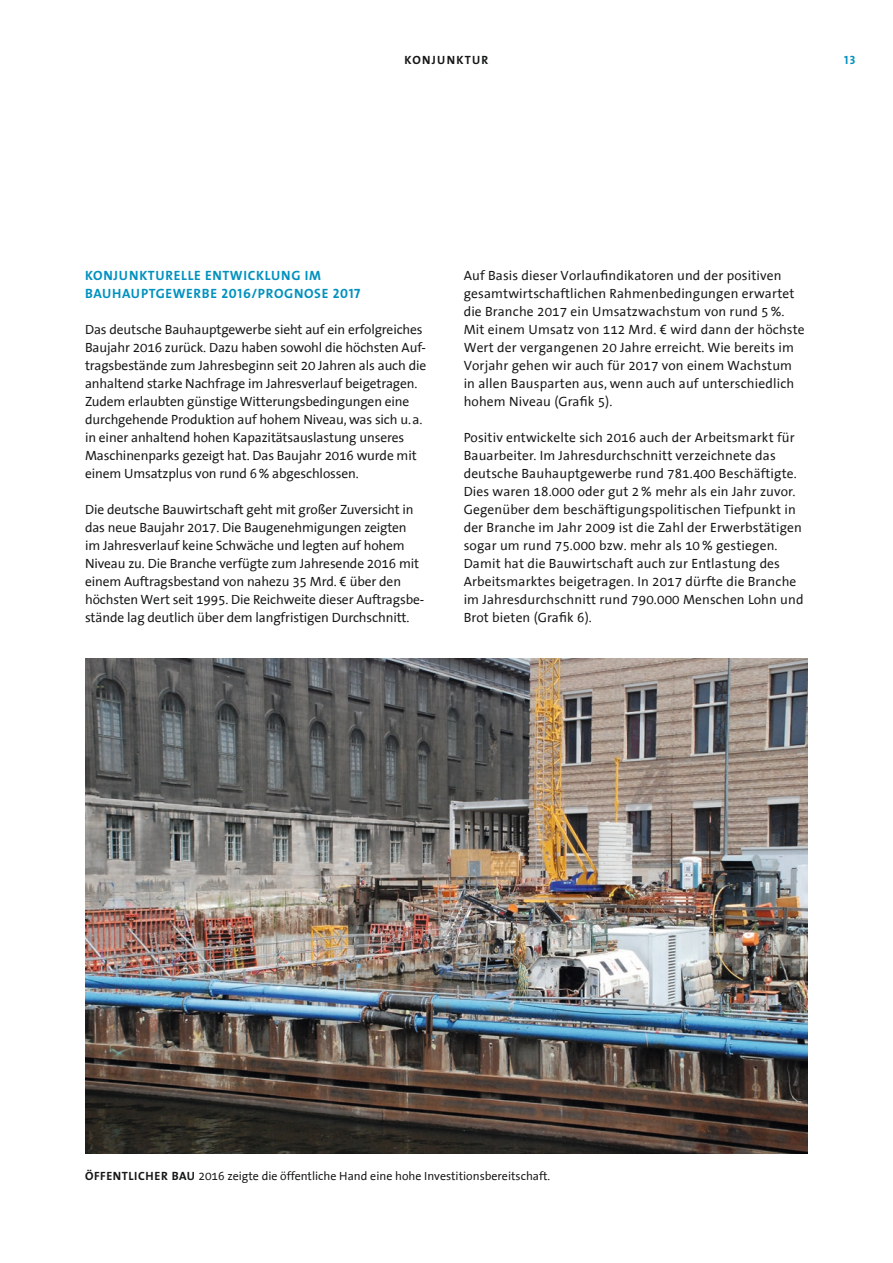
<style>
.page{position:relative;width:893px;height:1263px;background:#fff}
.page>*{position:absolute;margin:0;border:0;box-sizing:border-box;transform-origin:0 0}
.t1{font:13.5px/18px "The Sans Office";letter-spacing:-.005em;color:#151616}
.t2{font:13.5px/18px "The Sans Bold Caps";letter-spacing:.05em;color:#0091bf}
.t3{font:12px "The Sans Office";color:#151616}
.t4{font:12px "The Sans Bold Caps";color:#151616}
.t5{font:12px "The Sans Bold Caps";color:#0091bf}
.s1{font-family:"The Sans Bold Caps"}
</style>
<div class="page">
<img style="left:85px;top:658px;width:723px;height:496px">
<p class="t4" style="left:405px;top:50px;width:18px">KONJUNKTUR</p>
<p class="t5" style="left:844px;top:50px;width:13px">13</p>
<p class="t2" style="left:85px;top:266px;width:277px">KONJUNKTURELLE ENTWICKLUNG IM<br>BAUHAUPTGEWERBE 2016/PROGNOSE 2017</p>
<p class="t1" style="left:85px;top:321px;width:343px">Das deutsche Bauhauptgewerbe sieht auf ein erfolgreiches Baujahr 2016 zurück. Dazu haben sowohl die höchsten Auf&shy;tragsbestände zum Jahresbeginn seit 20 Jahren als auch die anhaltend starke Nachfrage im Jahresverlauf beigetragen.<br>Zudem erlaubten günstige Witterungsbedingungen eine durchgehende Produktion auf hohem Niveau, was sich u.a. in einer anhaltend hohen Kapazitätsauslastung unseres Maschinenparks gezeigt hat. Das Baujahr 2016 wurde mit einem Umsatzplus von rund 6% abgeschlossen.</p>
<p class="t1" style="left:85px;top:501px;width:341px">Die deutsche Bauwirtschaft geht mit großer Zuversicht in das neue Baujahr 2017. Die Baugenehmigungen zeigten im Jahresverlauf keine Schwäche und legten auf hohem Niveau zu. Die Branche verfügte zum Jahresende 2016 mit einem Auftragsbestand von nahezu 35 Mrd. € über den höchsten Wert seit 1995. Die Reichweite dieser Auftragsbe&shy;stände lag deutlich über dem langfristigen Durchschnitt.</p>
<p class="t1" style="left:464px;top:267px;width:343px">Auf Basis dieser Vorlaufindikatoren und der positiven gesamtwirtschaftlichen Rahmenbedingungen erwartet die Branche 2017 ein Umsatzwachstum von rund 5%.<br>Mit einem Umsatz von 112 Mrd. € wird dann der höchste Wert der vergangenen 20 Jahre erreicht. Wie bereits im Vorjahr gehen wir auch für 2017 von einem Wachstum in allen Bausparten aus, wenn auch auf unterschiedlich hohem Niveau (Grafik 5).</p>
<p class="t1" style="left:464px;top:429px;width:341px">Positiv entwickelte sich 2016 auch der Arbeitsmarkt für Bauarbeiter. Im Jahresdurchschnitt verzeichnete das deutsche Bauhauptgewerbe rund 781.400 Beschäftigte.<br>Dies waren 18.000 oder gut 2% mehr als ein Jahr zuvor.<br>Gegenüber dem beschäftigungspolitischen Tiefpunkt in der Branche im Jahr 2009 ist die Zahl der Erwerbstätigen sogar um rund 75.000 bzw. mehr als 10% gestiegen.<br>Damit hat die Bauwirtschaft auch zur Entlastung des Arbeitsmarktes beigetragen. In 2017 dürfte die Branche im Jahresdurchschnitt rund 790.000 Menschen Lohn und Brot bieten (Grafik 6).</p>
<p class="t3" style="left:85px;top:1170px;width:467px"><span class="s1">ÖFFENTLICHER BAU</span> 2016 zeigte die öffentliche Hand eine hohe Investitionsbereitschaft.</p>
</div>
